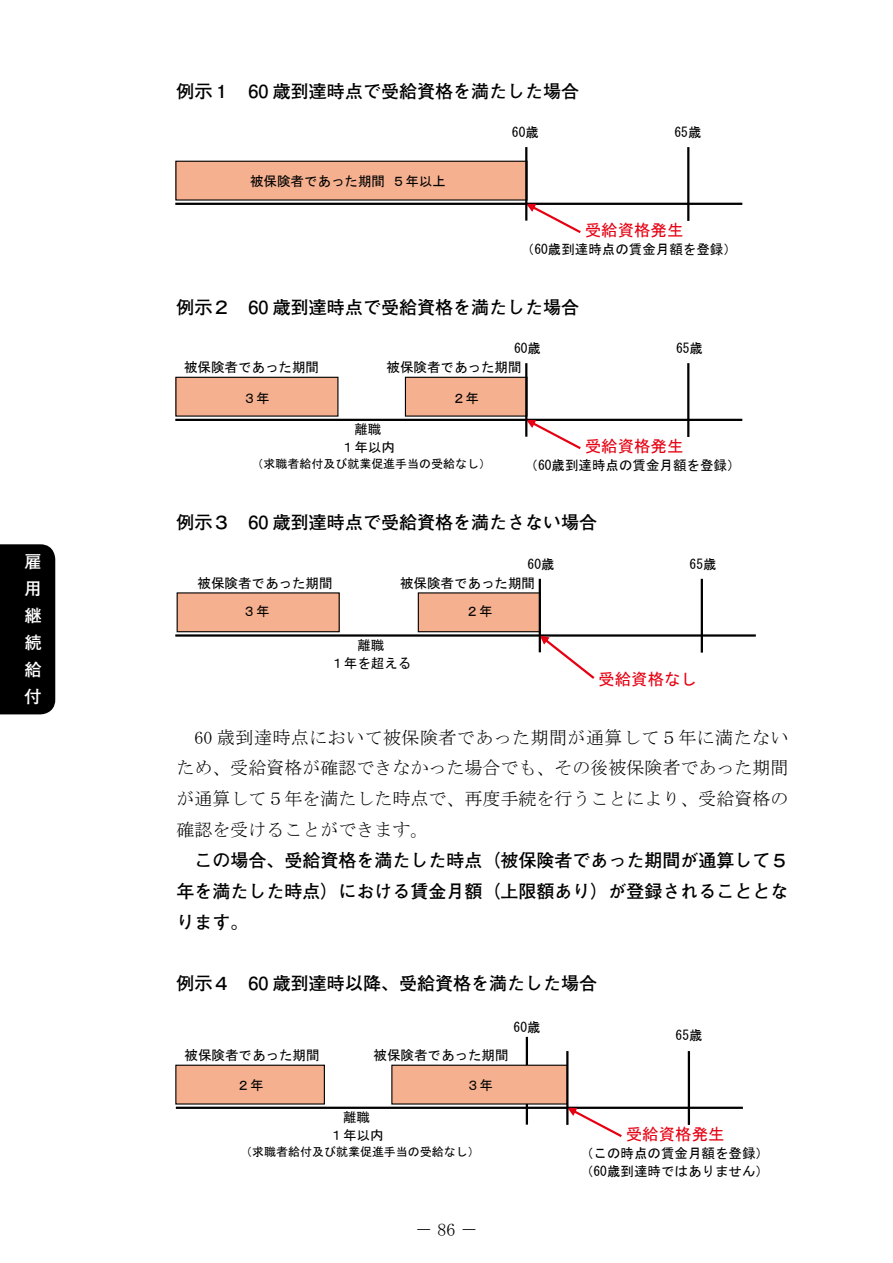
<style>
.page{position:relative;width:893px;height:1263px;background:#fff}
.page>*{position:absolute;margin:0;border:0;box-sizing:border-box;transform-origin:0 0}
.t1{font:700 18px/30.8px "Futo Go B101 Pro";color:#000;text-align:justify}
.t2{font:18px/30.8px "MS Mincho";color:#000;text-align:justify}
.t3{font:700 17.25px/27px "Futo Go B101 Pro";color:#fff;text-align:justify}
.t4{font:16.5px "MS Gothic";color:#e60012}
.t5{font:13.5px/17.7px "MS Gothic";color:#000;text-align:center}
.t6{font:12px "MS Gothic";color:#000}
</style>
<div class="page">
<div style="left:0;top:544px;width:55px;height:170px;background:#000"></div>
<div style="left:176px;top:161px;width:351px;height:39px;background:#f5b090"></div>
<div style="left:175px;top:161px;width:352px;height:40px;border:1px solid #000"></div>
<hr style="left:175px;top:203px;width:567px;height:2px;background:#000">
<hr style="left:687px;top:147px;width:2px;height:74px;background:#000">
<svg style="left:527px;top:204px;width:54px;height:29px"></svg>
<hr style="left:525px;top:147px;width:2px;height:74px;background:#000">
<div style="left:176px;top:377px;width:162px;height:39px;background:#f5b090"></div>
<div style="left:175px;top:377px;width:163px;height:40px;border:1px solid #000"></div>
<div style="left:405px;top:377px;width:122px;height:39px;background:#f5b090"></div>
<div style="left:405px;top:377px;width:122px;height:40px;border:1px solid #000"></div>
<hr style="left:175px;top:419px;width:567px;height:2px;background:#000">
<hr style="left:687px;top:363px;width:2px;height:74px;background:#000">
<svg style="left:527px;top:420px;width:54px;height:29px"></svg>
<hr style="left:525px;top:363px;width:2px;height:74px;background:#000">
<hr style="left:175px;top:634px;width:581px;height:3px;background:#000">
<hr style="left:701px;top:579px;width:2px;height:74px;background:#000">
<svg style="left:540px;top:635px;width:54px;height:44px"></svg>
<div style="left:177px;top:593px;width:162px;height:39px;background:#f5b090"></div>
<div style="left:177px;top:592px;width:163px;height:40px;border:1px solid #000"></div>
<div style="left:418px;top:593px;width:122px;height:39px;background:#f5b090"></div>
<div style="left:418px;top:592px;width:122px;height:40px;border:1px solid #000"></div>
<hr style="left:539px;top:579px;width:2px;height:73px;background:#000">
<hr style="left:176px;top:1107px;width:567px;height:2px;background:#000">
<hr style="left:526px;top:1037px;width:2px;height:87px;background:#000">
<hr style="left:688px;top:1051px;width:2px;height:74px;background:#000">
<svg style="left:568px;top:1108px;width:54px;height:29px"></svg>
<div style="left:176px;top:1065px;width:148px;height:39px;background:#f5b090"></div>
<div style="left:175px;top:1065px;width:150px;height:39px;border:1px solid #000"></div>
<div style="left:392px;top:1065px;width:175px;height:39px;background:#f5b090"></div>
<div style="left:391px;top:1065px;width:177px;height:39px;border:1px solid #000"></div>
<hr style="left:566px;top:1051px;width:2px;height:74px;background:#000">
<p class="t3" style="left:25px;top:546px;width:18px">雇用継続給付</p>
<h1 class="t1" style="left:176px;top:74px;width:404px">例示１　60 歳到達時点で受給資格を満たした場合</h1>
<p class="t5" style="left:250px;top:172px;width:197px">被保険者であった期間 ５年以上</p>
<p class="t5" style="left:512px;top:123px;width:28px">60歳</p>
<p class="t5" style="left:674px;top:123px;width:28px">65歳</p>
<p class="t4" style="left:585px;top:221px;width:100px">受給資格発生</p>
<p class="t5" style="left:521px;top:240px;width:217px">（60歳到達時点の賃金月額を登録）</p>
<h1 class="t1" style="left:176px;top:289px;width:404px">例示２　60 歳到達時点で受給資格を満たした場合</h1>
<p class="t5" style="left:184px;top:358px;width:136px">被保険者であった期間</p>
<p class="t5" style="left:243px;top:389px;width:28px">３年</p>
<p class="t5" style="left:514px;top:339px;width:28px">60歳</p>
<p class="t5" style="left:387px;top:358px;width:136px">被保険者であった期間</p>
<p class="t5" style="left:452px;top:389px;width:28px">２年</p>
<p class="t5" style="left:676px;top:339px;width:28px">65歳</p>
<p class="t5" style="left:341px;top:421px;width:55px">離職<br>１年以内</p>
<p class="t6" style="left:252px;top:457px;width:241px">（求職者給付及び就業促進手当の受給なし）</p>
<p class="t4" style="left:585px;top:437px;width:100px">受給資格発生</p>
<p class="t5" style="left:525px;top:456px;width:217px">（60歳到達時点の賃金月額を登録）</p>
<h1 class="t1" style="left:176px;top:504px;width:422px">例示３　60 歳到達時点で受給資格を満たさない場合</h1>
<p class="t5" style="left:198px;top:574px;width:136px">被保険者であった期間</p>
<p class="t5" style="left:243px;top:602px;width:28px">３年</p>
<p class="t5" style="left:528px;top:555px;width:28px">60歳</p>
<p class="t5" style="left:400px;top:574px;width:136px">被保険者であった期間</p>
<p class="t5" style="left:466px;top:602px;width:28px">２年</p>
<p class="t5" style="left:330px;top:636px;width:82px">離職<br>１年を超える</p>
<p class="t5" style="left:690px;top:555px;width:28px">65歳</p>
<p class="t4" style="left:598px;top:671px;width:100px">受給資格なし</p>
<h1 class="t2" style="left:176px;top:722px;width:614px;text-indent:18px">60 歳到達時点において被保険者であった期間が通算して５年に満たないため、受給資格が確認できなかった場合でも、その後被保険者であった期間が通算して５年を満たした時点で、再度手続を行うことにより、受給資格の確認を受けることができます。</h1>
<h1 class="t1" style="left:176px;top:842px;width:614px;text-indent:18px">この場合、受給資格を満たした時点（被保険者であった期間が通算して５年を満たした時点）における賃金月額（上限額あり）が登録されることとなります。</h1>
<h1 class="t1" style="left:176px;top:965px;width:422px">例示４　60 歳到達時以降、受給資格を満たした場合</h1>
<p class="t5" style="left:185px;top:1046px;width:136px">被保険者であった期間</p>
<p class="t5" style="left:237px;top:1076px;width:28px">２年</p>
<p class="t5" style="left:514px;top:1018px;width:28px">60歳</p>
<p class="t5" style="left:374px;top:1046px;width:136px">被保険者であった期間</p>
<p class="t5" style="left:466px;top:1076px;width:28px">３年</p>
<p class="t5" style="left:676px;top:1026px;width:28px">65歳</p>
<p class="t5" style="left:330px;top:1108px;width:55px">離職<br>１年以内</p>
<p class="t6" style="left:240px;top:1145px;width:241px">（求職者給付及び就業促進手当の受給なし）</p>
<h1 class="t2" style="left:415px;top:1214px;width:64px">－86－</h1>
<p class="t4" style="left:626px;top:1125px;width:100px">受給資格発生</p>
<p class="t5" style="left:580px;top:1144px;width:191px;text-align:left">（この時点の賃金月額を登録）（60歳到達時ではありません）</p>
</div>
